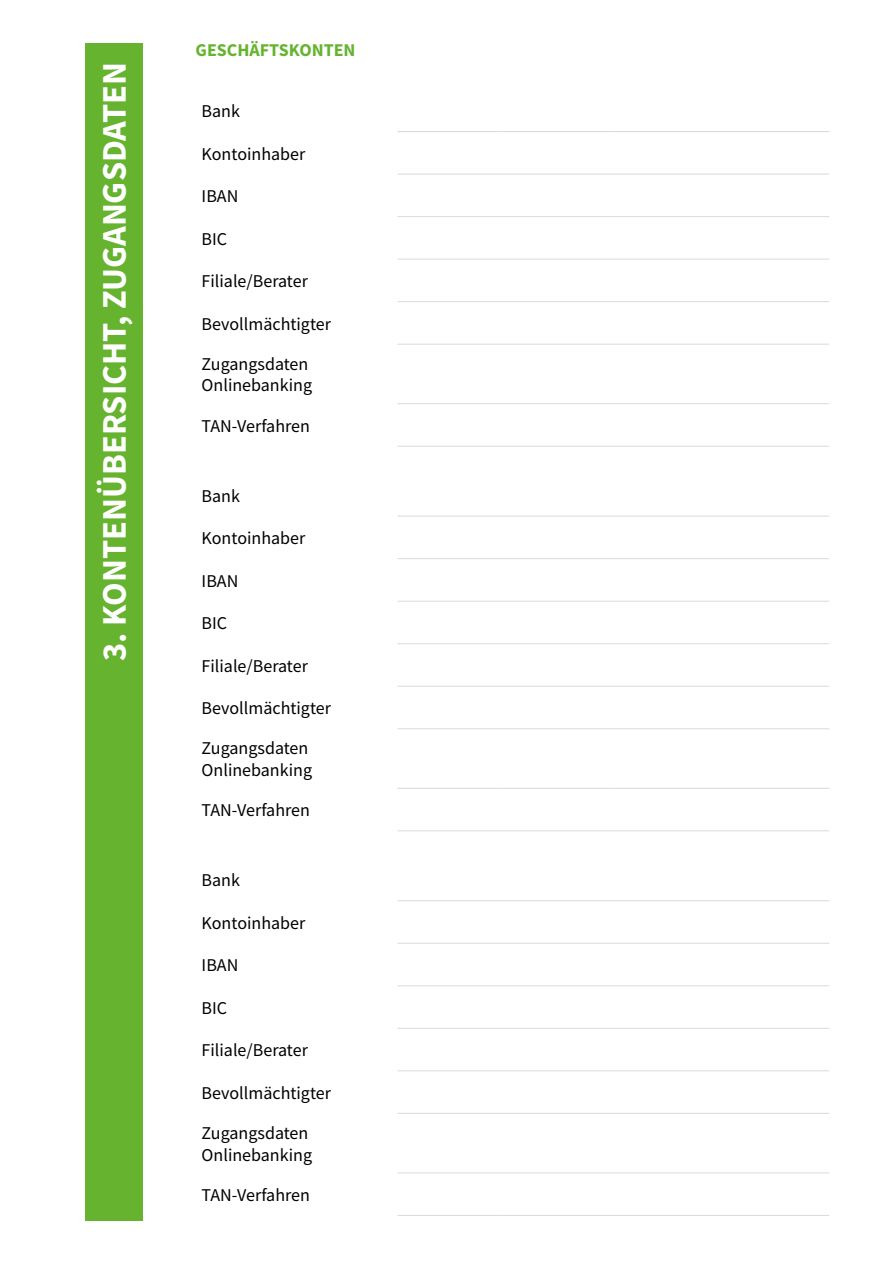
<style>
.page{position:relative;width:893px;height:1263px;background:#fff}
.page>*{position:absolute;margin:0;border:0;box-sizing:border-box;transform-origin:0 0}
.t1{font:700 34.5px "Source Sans Pro";color:#fff}
.t2{font:18px/21.6px "Source Sans Pro";color:#000}
.t3{font:700 18px "Source Sans Pro";color:#65b32e}
</style>
<div class="page">
<div style="left:85px;top:43px;width:57px;height:1177px;background:#65b32e"></div>
<hr style="left:398px;top:216px;width:104px;height:1px;background:#dadada">
<hr style="left:502px;top:216px;width:109px;height:1px;background:#dadada">
<hr style="left:611px;top:216px;width:218px;height:1px;background:#dadada">
<hr style="left:398px;top:259px;width:104px;height:1px;background:#dadada">
<hr style="left:502px;top:259px;width:109px;height:1px;background:#dadada">
<hr style="left:611px;top:259px;width:218px;height:1px;background:#dadada">
<hr style="left:398px;top:301px;width:104px;height:1px;background:#dadada">
<hr style="left:502px;top:301px;width:109px;height:1px;background:#dadada">
<hr style="left:611px;top:301px;width:218px;height:1px;background:#dadada">
<hr style="left:398px;top:344px;width:104px;height:1px;background:#dadada">
<hr style="left:502px;top:344px;width:109px;height:1px;background:#dadada">
<hr style="left:611px;top:344px;width:218px;height:1px;background:#dadada">
<hr style="left:398px;top:403px;width:104px;height:1px;background:#dadada">
<hr style="left:502px;top:403px;width:109px;height:1px;background:#dadada">
<hr style="left:611px;top:403px;width:218px;height:1px;background:#dadada">
<hr style="left:398px;top:446px;width:104px;height:1px;background:#dadada">
<hr style="left:502px;top:446px;width:109px;height:1px;background:#dadada">
<hr style="left:611px;top:446px;width:218px;height:1px;background:#dadada">
<hr style="left:398px;top:131px;width:104px;height:1px;background:#dadada">
<hr style="left:502px;top:131px;width:109px;height:1px;background:#dadada">
<hr style="left:611px;top:131px;width:218px;height:1px;background:#dadada">
<hr style="left:398px;top:174px;width:104px;height:1px;background:#dadada">
<hr style="left:502px;top:174px;width:109px;height:1px;background:#dadada">
<hr style="left:611px;top:174px;width:218px;height:1px;background:#dadada">
<hr style="left:398px;top:601px;width:104px;height:1px;background:#dadada">
<hr style="left:502px;top:601px;width:109px;height:1px;background:#dadada">
<hr style="left:611px;top:601px;width:218px;height:1px;background:#dadada">
<hr style="left:398px;top:643px;width:104px;height:1px;background:#dadada">
<hr style="left:502px;top:643px;width:109px;height:1px;background:#dadada">
<hr style="left:611px;top:643px;width:218px;height:1px;background:#dadada">
<hr style="left:398px;top:686px;width:104px;height:1px;background:#dadada">
<hr style="left:502px;top:686px;width:109px;height:1px;background:#dadada">
<hr style="left:611px;top:686px;width:218px;height:1px;background:#dadada">
<hr style="left:398px;top:728px;width:104px;height:1px;background:#dadada">
<hr style="left:502px;top:728px;width:109px;height:1px;background:#dadada">
<hr style="left:611px;top:728px;width:218px;height:1px;background:#dadada">
<hr style="left:398px;top:788px;width:104px;height:1px;background:#dadada">
<hr style="left:502px;top:788px;width:109px;height:1px;background:#dadada">
<hr style="left:611px;top:788px;width:218px;height:1px;background:#dadada">
<hr style="left:398px;top:830px;width:104px;height:1px;background:#dadada">
<hr style="left:502px;top:830px;width:109px;height:1px;background:#dadada">
<hr style="left:611px;top:830px;width:218px;height:1px;background:#dadada">
<hr style="left:398px;top:516px;width:104px;height:1px;background:#dadada">
<hr style="left:502px;top:516px;width:109px;height:1px;background:#dadada">
<hr style="left:611px;top:516px;width:218px;height:1px;background:#dadada">
<hr style="left:398px;top:558px;width:104px;height:1px;background:#dadada">
<hr style="left:502px;top:558px;width:109px;height:1px;background:#dadada">
<hr style="left:611px;top:558px;width:218px;height:1px;background:#dadada">
<hr style="left:398px;top:985px;width:104px;height:1px;background:#dadada">
<hr style="left:502px;top:985px;width:109px;height:1px;background:#dadada">
<hr style="left:611px;top:985px;width:218px;height:1px;background:#dadada">
<hr style="left:398px;top:1028px;width:104px;height:1px;background:#dadada">
<hr style="left:502px;top:1028px;width:109px;height:1px;background:#dadada">
<hr style="left:611px;top:1028px;width:218px;height:1px;background:#dadada">
<hr style="left:398px;top:1070px;width:104px;height:1px;background:#dadada">
<hr style="left:502px;top:1070px;width:109px;height:1px;background:#dadada">
<hr style="left:611px;top:1070px;width:218px;height:1px;background:#dadada">
<hr style="left:398px;top:1113px;width:104px;height:1px;background:#dadada">
<hr style="left:502px;top:1113px;width:109px;height:1px;background:#dadada">
<hr style="left:611px;top:1113px;width:218px;height:1px;background:#dadada">
<hr style="left:398px;top:1172px;width:104px;height:1px;background:#dadada">
<hr style="left:502px;top:1172px;width:109px;height:1px;background:#dadada">
<hr style="left:611px;top:1172px;width:218px;height:1px;background:#dadada">
<hr style="left:398px;top:1215px;width:104px;height:1px;background:#dadada">
<hr style="left:502px;top:1215px;width:109px;height:1px;background:#dadada">
<hr style="left:611px;top:1215px;width:218px;height:1px;background:#dadada">
<hr style="left:398px;top:900px;width:104px;height:1px;background:#dadada">
<hr style="left:502px;top:900px;width:109px;height:1px;background:#dadada">
<hr style="left:611px;top:900px;width:218px;height:1px;background:#dadada">
<hr style="left:398px;top:943px;width:104px;height:1px;background:#dadada">
<hr style="left:502px;top:943px;width:109px;height:1px;background:#dadada">
<hr style="left:611px;top:943px;width:218px;height:1px;background:#dadada">
<h1 class="t1" style="left:91px;top:661px;width:600px;rotate:-90deg">3. KONTENÜBERSICHT, ZUGANGSDATEN</h1>
<p class="t3" style="left:196px;top:38px;width:161px">GESCHÄFTSKONTEN</p>
<p class="t2" style="left:202px;top:100px;width:40px">Bank</p>
<p class="t2" style="left:202px;top:143px;width:105px">Kontoinhaber</p>
<p class="t2" style="left:202px;top:185px;width:38px">IBAN</p>
<p class="t2" style="left:202px;top:228px;width:27px">BIC</p>
<p class="t2" style="left:202px;top:270px;width:108px">Filiale/Berater</p>
<p class="t2" style="left:202px;top:313px;width:131px">Bevollmächtigter</p>
<p class="t2" style="left:202px;top:353px;width:112px">Zugangsdaten<br>Onlinebanking</p>
<p class="t2" style="left:202px;top:415px;width:110px">TAN-Verfahren</p>
<p class="t2" style="left:202px;top:485px;width:40px">Bank</p>
<p class="t2" style="left:202px;top:527px;width:105px">Kontoinhaber</p>
<p class="t2" style="left:202px;top:570px;width:38px">IBAN</p>
<p class="t2" style="left:202px;top:612px;width:27px">BIC</p>
<p class="t2" style="left:202px;top:655px;width:108px">Filiale/Berater</p>
<p class="t2" style="left:202px;top:697px;width:131px">Bevollmächtigter</p>
<p class="t2" style="left:202px;top:738px;width:112px">Zugangsdaten<br>Onlinebanking</p>
<p class="t2" style="left:202px;top:799px;width:110px">TAN-Verfahren</p>
<p class="t2" style="left:202px;top:869px;width:40px">Bank</p>
<p class="t2" style="left:202px;top:912px;width:105px">Kontoinhaber</p>
<p class="t2" style="left:202px;top:954px;width:38px">IBAN</p>
<p class="t2" style="left:202px;top:997px;width:27px">BIC</p>
<p class="t2" style="left:202px;top:1039px;width:108px">Filiale/Berater</p>
<p class="t2" style="left:202px;top:1082px;width:131px">Bevollmächtigter</p>
<p class="t2" style="left:202px;top:1122px;width:112px">Zugangsdaten<br>Onlinebanking</p>
<p class="t2" style="left:202px;top:1184px;width:110px">TAN-Verfahren</p>
</div>
